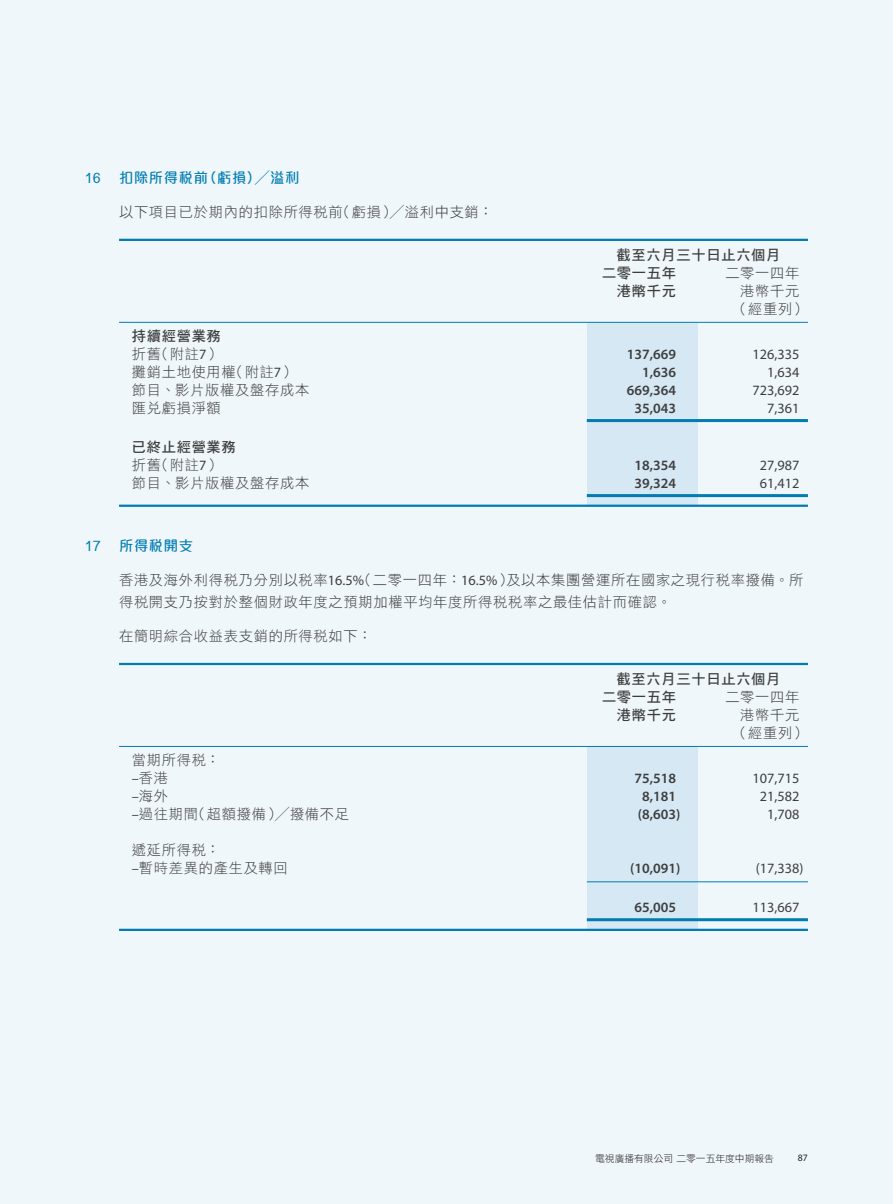
<style>
.page{position:relative;width:893px;height:1204px;background:#fff}
.page>*{position:absolute;margin:0;border:0;box-sizing:border-box;transform-origin:0 0}
.t1{font:14.25px/18px "DF Hei Std W3";letter-spacing:.05em;color:#3e3e3f}
.t2{font:600 14.25px "Myriad Pro";color:#3e3e3f}
.t3{font:14.25px "Myriad Pro";color:#3e3e3f}
.t4{font:14.25px/18px "DF Hei Std W7";letter-spacing:.05em;color:#3e3e3f}
.t5{font:500 14.25px "M Elle HK";letter-spacing:.05em;color:#007cb1}
.t6{font:9.75px "DF Hei Std W3";color:#231f20}
.t7{font:9.75px "Myriad Pro";color:#231f20}
.s1{font-family:"Myriad Pro"}
</style>
<div class="page">
<div style="left:0;top:0;width:893px;height:1203px;background:#f0f7fb"></div>
<hr style="left:119px;top:239px;width:689px;height:2px;background:#007cb1">
<div style="left:587px;top:322px;width:110px;height:183px;background:#d5e8f3"></div>
<hr style="left:119px;top:322px;width:689px;height:1px;background:#007cb1">
<hr style="left:587px;top:419px;width:221px;height:3px;background:#007cb1">
<hr style="left:587px;top:494px;width:221px;height:3px;background:#007cb1">
<hr style="left:119px;top:504px;width:689px;height:3px;background:#007cb1">
<hr style="left:119px;top:662px;width:689px;height:3px;background:#007cb1">
<div style="left:587px;top:746px;width:110px;height:183px;background:#d5e8f3"></div>
<hr style="left:119px;top:746px;width:689px;height:1px;background:#007cb1">
<hr style="left:587px;top:881px;width:221px;height:1px;background:#007cb1">
<hr style="left:587px;top:918px;width:221px;height:3px;background:#007cb1">
<hr style="left:119px;top:928px;width:689px;height:2px;background:#007cb1">
<p class="t5" style="left:85px;top:168px;width:17px">16</p>
<p class="t5" style="left:119px;top:168px;width:182px">扣除所得稅前（虧損）╱溢利</p>
<p class="t1" style="left:119px;top:202px;width:376px">以下項目已於期內的扣除所得稅前（虧損）╱溢利中支銷：</p>
<p class="t4" style="left:602px;top:245px;width:180px;text-indent:15px">截至六月三十日止六個月二零一五年</p>
<p class="t1" style="left:725px;top:263px;width:76px">二零一四年</p>
<p class="t4" style="left:617px;top:281px;width:61px">港幣千元</p>
<p class="t1" style="left:734px;top:281px;width:74px;text-align:center">港幣千元（經重列）</p>
<p class="t4" style="left:132px;top:327px;width:91px">持續經營業務</p>
<p class="t1" style="left:132px;top:345px;width:90px">折舊（附註<span class="s1">7</span>）</p>
<p class="t2" style="left:627px;top:345px;width:51px">137,669</p>
<p class="t3" style="left:753px;top:346px;width:48px">126,335</p>
<p class="t1" style="left:132px;top:363px;width:165px">攤銷土地使用權（附註<span class="s1">7</span>）</p>
<p class="t2" style="left:642px;top:363px;width:35px">1,636</p>
<p class="t3" style="left:767px;top:364px;width:34px">1,634</p>
<p class="t1" style="left:132px;top:381px;width:179px">節目、影片版權及盤存成本</p>
<p class="t2" style="left:627px;top:381px;width:51px">669,364</p>
<p class="t3" style="left:753px;top:382px;width:48px">723,692</p>
<p class="t1" style="left:132px;top:399px;width:91px">匯兌虧損淨額</p>
<p class="t2" style="left:635px;top:399px;width:43px">35,043</p>
<p class="t3" style="left:767px;top:399px;width:34px">7,361</p>
<p class="t4" style="left:132px;top:438px;width:106px">已終止經營業務</p>
<p class="t1" style="left:132px;top:456px;width:90px">折舊（附註<span class="s1">7</span>）</p>
<p class="t2" style="left:635px;top:456px;width:43px">18,354</p>
<p class="t3" style="left:760px;top:457px;width:41px">27,987</p>
<p class="t1" style="left:132px;top:474px;width:179px">節目、影片版權及盤存成本</p>
<p class="t2" style="left:635px;top:474px;width:43px">39,324</p>
<p class="t3" style="left:760px;top:475px;width:41px">61,412</p>
<p class="t5" style="left:85px;top:535px;width:17px">17</p>
<p class="t5" style="left:119px;top:535px;width:76px">所得稅開支</p>
<p class="t1" style="left:119px;top:568px;width:686px;line-height:21.8px">香港及海外利得稅乃分別以稅率<span class="s1">16.5%</span>（二零一四年：<span class="s1">16.5%</span>）及以本集團營運所在國家之現行稅率撥備。所得稅開支乃按對於整個財政年度之預期加權平均年度所得稅稅率之最佳估計而確認。</p>
<p class="t1" style="left:119px;top:626px;width:254px">在簡明綜合收益表支銷的所得稅如下：</p>
<p class="t4" style="left:602px;top:669px;width:180px;text-indent:15px">截至六月三十日止六個月二零一五年</p>
<p class="t1" style="left:725px;top:687px;width:76px">二零一四年</p>
<p class="t1" style="left:132px;top:751px;width:90px">當期所得稅：<span class="s1">–</span>香港</p>
<p class="t4" style="left:617px;top:705px;width:61px">港幣千元</p>
<p class="t1" style="left:734px;top:705px;width:74px;text-align:center">港幣千元（經重列）</p>
<p class="t2" style="left:635px;top:769px;width:43px">75,518</p>
<p class="t3" style="left:753px;top:769px;width:48px">107,715</p>
<p class="t1" style="left:132px;top:787px;width:38px"><span class="s1">–</span>海外</p>
<p class="t2" style="left:642px;top:787px;width:35px">8,181</p>
<p class="t3" style="left:760px;top:787px;width:41px">21,582</p>
<p class="t1" style="left:132px;top:805px;width:219px"><span class="s1">–</span>過往期間（超額撥備）╱撥備不足</p>
<p class="t2" style="left:638px;top:805px;width:44px">(8,603)</p>
<p class="t3" style="left:767px;top:805px;width:34px">1,708</p>
<p class="t1" style="left:132px;top:841px;width:158px">遞延所得稅：<br><span class="s1">–</span>暫時差異的產生及轉回</p>
<p class="t2" style="left:630px;top:859px;width:52px">(10,091)</p>
<p class="t3" style="left:756px;top:859px;width:49px">(17,338)</p>
<p class="t2" style="left:635px;top:898px;width:43px">65,005</p>
<p class="t3" style="left:753px;top:898px;width:48px">113,667</p>
<p class="t6" style="left:595px;top:1152px;width:180px">電視廣播有限公司 二零一五年度中期報告</p>
<p class="t7" style="left:798px;top:1152px;width:11px">87</p>
</div>
